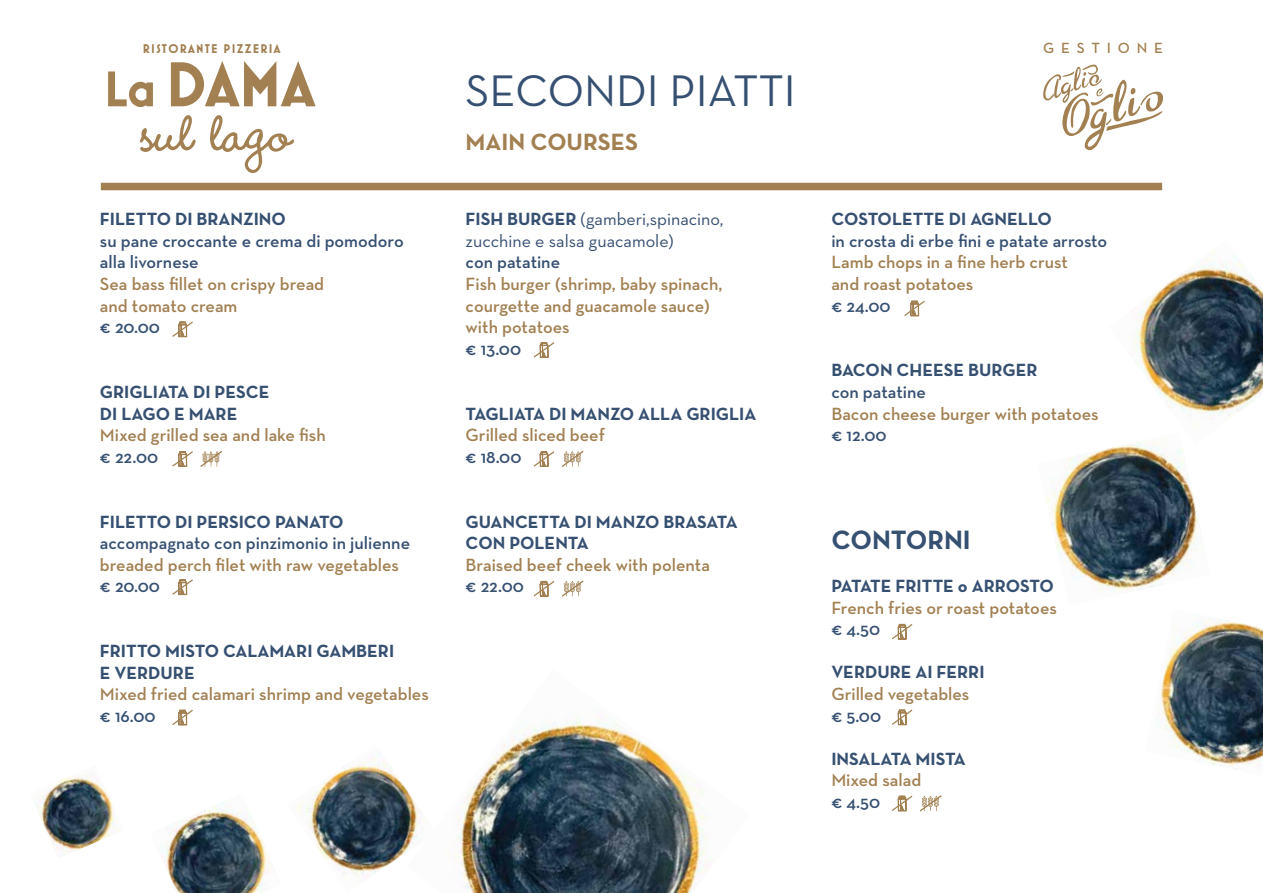
<style>
.page{position:relative;width:1263px;height:893px;background:#fff}
.page>*{position:absolute;margin:0;border:0;box-sizing:border-box;transform-origin:0 0}
.t1{font:700 66.6px "Wendy LP Std";color:#a28052}
.t2{font:700 64.2px "Mostra Nuova";color:#a28052}
.t3{font:45px "Neutra Text";color:#365072}
.t4{font:700 27px "Neutra Text";color:#365072}
.t5{font:700 24px "Neutra Text";color:#a28052}
.t6{font:600 18px/21.6px "Neutra Text";color:#a28052}
.t7{font:700 18px/21.6px "Neutra Text";color:#365072}
.t8{font:600 18px/21.6px "Neutra Text";color:#365072}
.t9{font:18px/21.6px "Neutra Text";color:#365072}
.t10{font:600 15px "Neutra Text";letter-spacing:.455em;color:#a28052}
.t11{font:700 12.9px "Mostra Nuova";letter-spacing:.1em;color:#a28052}
.s1{font-size:50.85px}
.s2{font-weight:700}
</style>
<div class="page">
<img style="left:1045px;top:444px;width:155px;height:148px">
<svg style="left:1043px;top:65px;width:120px;height:85px"></svg>
<div style="left:101px;top:183px;width:1061px;height:7px;background:#a28052"></div>
<img style="left:447px;top:714px;width:262px;height:179px">
<img style="left:1131px;top:250px;width:132px;height:194px">
<img style="left:1156px;top:614px;width:107px;height:155px">
<img style="left:159px;top:799px;width:114px;height:94px">
<img style="left:32px;top:774px;width:88px;height:80px">
<img style="left:298px;top:757px;width:128px;height:121px">
<svg style="left:172px;top:321px;width:21px;height:17px"></svg>
<svg style="left:172px;top:450px;width:50px;height:17px"></svg>
<svg style="left:533px;top:580px;width:51px;height:17px"></svg>
<svg style="left:533px;top:450px;width:51px;height:17px"></svg>
<svg style="left:533px;top:342px;width:22px;height:16px"></svg>
<svg style="left:892px;top:795px;width:50px;height:17px"></svg>
<svg style="left:892px;top:709px;width:21px;height:17px"></svg>
<svg style="left:891px;top:623px;width:22px;height:17px"></svg>
<svg style="left:172px;top:579px;width:21px;height:17px"></svg>
<svg style="left:172px;top:709px;width:21px;height:17px"></svg>
<svg style="left:904px;top:300px;width:21px;height:17px"></svg>
<p class="t11" style="left:143px;top:41px;width:139px">RISTORANTE PIZZERIA</p>
<h2 class="t2" style="left:104px;top:47px;width:212px"><span class="s1">La</span> DAMA</h2>
<h1 class="t1" style="left:141px;top:93px;width:153px">sul lago</h1>
<p class="t7" style="left:100px;top:208px;width:187px">FILETTO DI BRANZINO</p>
<p class="t8" style="left:100px;top:230px;width:305px">su pane croccante e crema di pomodoro alla livornese</p>
<p class="t6" style="left:100px;top:273px;width:226px">Sea bass fillet on crispy bread and tomato cream</p>
<p class="t8" style="left:100px;top:316px;width:62px">€ 20.00</p>
<p class="t7" style="left:100px;top:381px;width:171px">GRIGLIATA DI PESCE<br>DI LAGO E MARE</p>
<p class="t6" style="left:100px;top:424px;width:227px">Mixed grilled sea and lake fish</p>
<p class="t8" style="left:100px;top:446px;width:60px">€ 22.00</p>
<p class="t7" style="left:100px;top:510px;width:245px">FILETTO DI PERSICO PANATO</p>
<p class="t8" style="left:100px;top:532px;width:312px">accompagnato con pinzimonio in julienne</p>
<p class="t6" style="left:100px;top:554px;width:301px">breaded perch filet with raw vegetables</p>
<p class="t8" style="left:100px;top:575px;width:62px">€ 20.00</p>
<p class="t7" style="left:100px;top:640px;width:296px">FRITTO MISTO CALAMARI GAMBERI<br>E VERDURE</p>
<p class="t6" style="left:100px;top:683px;width:330px">Mixed fried calamari shrimp and vegetables</p>
<p class="t8" style="left:100px;top:705px;width:57px">€ 16.00</p>
<h3 class="t3" style="left:466px;top:64px;width:332px">SECONDI PIATTI</h3>
<h3 class="t5" style="left:466px;top:127px;width:174px">MAIN COURSES</h3>
<p class="t9" style="left:466px;top:208px;width:259px"><span class="s2">FISH BURGER</span> (gamberi,spinacino, zucchine e salsa guacamole)</p>
<p class="t8" style="left:466px;top:251px;width:96px">con patatine</p>
<p class="t6" style="left:466px;top:273px;width:258px">Fish burger (shrimp, baby spinach, courgette and guacamole sauce) with potatoes</p>
<p class="t8" style="left:466px;top:338px;width:57px">€ 13.00</p>
<p class="t7" style="left:466px;top:402px;width:292px">TAGLIATA DI MANZO ALLA GRIGLIA</p>
<p class="t6" style="left:466px;top:424px;width:141px">Grilled sliced beef</p>
<p class="t8" style="left:466px;top:446px;width:57px">€ 18.00</p>
<p class="t7" style="left:466px;top:510px;width:274px">GUANCETTA DI MANZO BRASATA<br>CON POLENTA</p>
<p class="t6" style="left:466px;top:554px;width:246px">Braised beef cheek with polenta</p>
<p class="t8" style="left:466px;top:575px;width:60px">€ 22.00</p>
<p class="t10" style="left:1043px;top:39px;width:121px">GESTIONE</p>
<p class="t7" style="left:831px;top:208px;width:222px">COSTOLETTE DI AGNELLO</p>
<p class="t8" style="left:831px;top:230px;width:277px">in crosta di erbe fini e patate arrosto</p>
<p class="t6" style="left:831px;top:251px;width:238px">Lamb chops in a fine herb crust and roast potatoes</p>
<p class="t8" style="left:831px;top:294px;width:61px">€ 24.00</p>
<p class="t7" style="left:831px;top:359px;width:208px">BACON CHEESE BURGER</p>
<p class="t8" style="left:831px;top:381px;width:96px">con patatine</p>
<p class="t6" style="left:831px;top:402px;width:269px">Bacon cheese burger with potatoes</p>
<p class="t8" style="left:831px;top:424px;width:57px">€ 12.00</p>
<h3 class="t4" style="left:831px;top:523px;width:141px">CONTORNI</h3>
<p class="t7" style="left:831px;top:575px;width:224px">PATATE FRITTE o ARROSTO</p>
<p class="t6" style="left:831px;top:596px;width:227px">French fries or roast potatoes</p>
<p class="t8" style="left:831px;top:618px;width:50px">€ 4.50</p>
<p class="t7" style="left:831px;top:661px;width:155px">VERDURE AI FERRI</p>
<p class="t6" style="left:831px;top:683px;width:140px">Grilled vegetables</p>
<p class="t8" style="left:831px;top:704px;width:51px">€ 5.00</p>
<p class="t7" style="left:831px;top:747px;width:136px">INSALATA MISTA</p>
<p class="t6" style="left:831px;top:769px;width:91px">Mixed salad</p>
<p class="t8" style="left:831px;top:791px;width:50px">€ 4.50</p>
</div>
